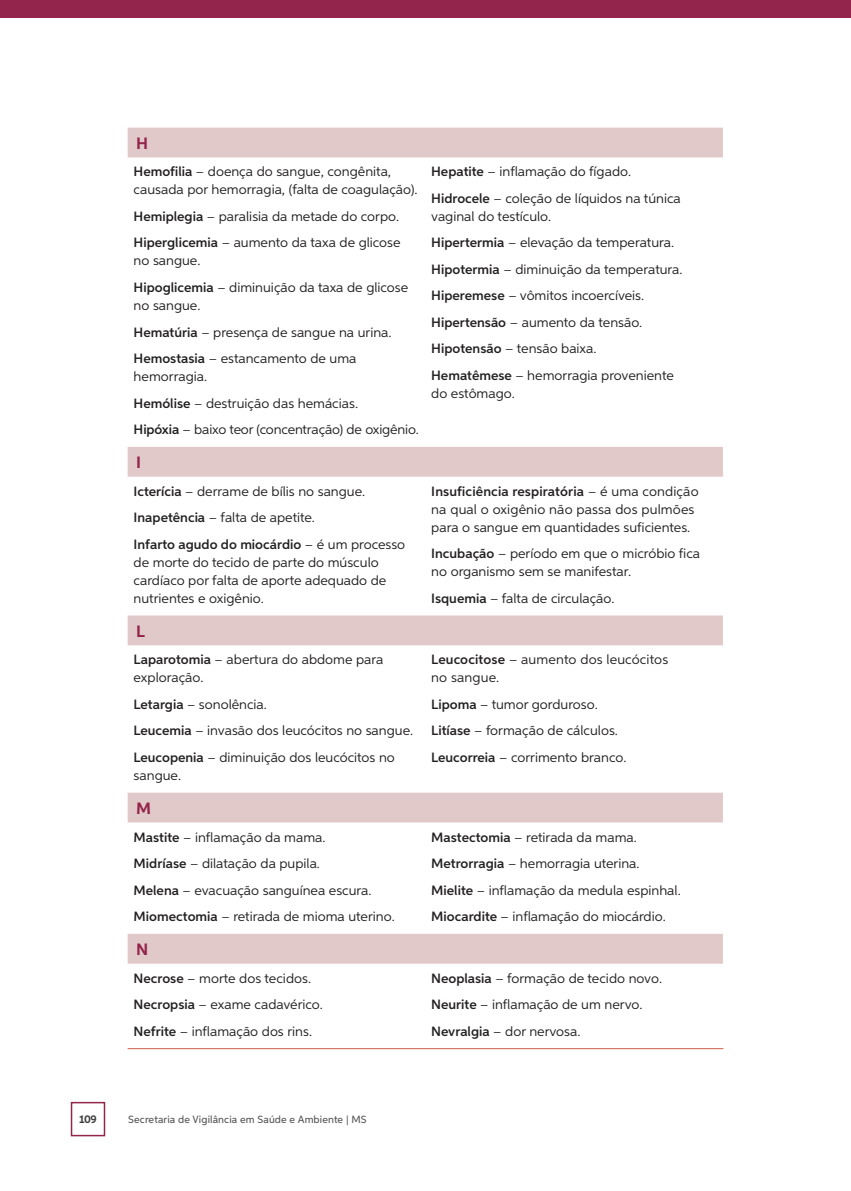
<style>
.page{position:relative;width:851px;height:1191px;background:#fff}
.page>*{position:absolute;margin:0;border:0;box-sizing:border-box;transform-origin:0 0}
.t1{font:700 16.5px "Aspira";color:#93254c}
.t2{font:13.5px/26.5px "Aspira";color:#231f20}
.t3{font:700 11.25px "Aspira";color:#3e3e3f}
.t4{font:500 10.5px "Aspira";letter-spacing:.01em;color:#57585a}
.s1{font-weight:600}
</style>
<div class="page">
<div style="left:71px;top:1101px;width:34px;height:35px;border:2px solid #93254c"></div>
<div style="left:0;top:0;width:850px;height:18px;background:#93254c"></div>
<svg style="left:128px;top:128px;width:594px;height:835px"></svg>
<hr style="left:128px;top:1048px;width:595px;height:1px;background:#cc5d49">
<p class="t1" style="left:136px;top:133px;width:14px">H</p>
<p class="t2" style="left:134px;top:163px;width:285px;line-height:18px"><span class="s1">Hemofilia</span> – doença do sangue, congênita, causada por hemorragia, (falta de coagulação).</p>
<p class="t2" style="left:134px;top:203px;width:268px"><span class="s1">Hemiplegia</span> – paralisia da metade do corpo.<br><span class="s1">Hiperglicemia</span> – aumento da taxa de glicose</p>
<p class="t2" style="left:134px;top:247px;width:276px">no sangue.<br><span class="s1">Hipoglicemia</span> – diminuição da taxa de glicose</p>
<p class="t2" style="left:134px;top:292px;width:259px">no sangue.<br><span class="s1">Hematúria</span> – presença de sangue na urina.<br><span class="s1">Hemostasia</span> – estancamento de uma</p>
<p class="t2" style="left:134px;top:363px;width:287px">hemorragia.<br><span class="s1">Hemólise</span> – destruição das hemácias.<br><span class="s1">Hipóxia</span> – baixo teor (concentração) de oxigênio.</p>
<p class="t1" style="left:136px;top:452px;width:6px">I</p>
<p class="t2" style="left:134px;top:477px;width:273px"><span class="s1">Icterícia</span> – derrame de bílis no sangue.<br><span class="s1">Inapetência</span> – falta de apetite.<br><span class="s1">Infarto agudo do miocárdio</span> – é um processo</p>
<p class="t2" style="left:134px;top:553px;width:254px;line-height:18px">de morte do tecido de parte do músculo cardíaco por falta de aporte adequado de nutrientes e oxigênio.</p>
<p class="t1" style="left:136px;top:621px;width:10px">L</p>
<p class="t2" style="left:134px;top:650px;width:251px;line-height:18px"><span class="s1">Laparotomia</span> – abertura do abdome para exploração.</p>
<p class="t2" style="left:134px;top:690px;width:281px"><span class="s1">Letargia</span> – sonolência.<br><span class="s1">Leucemia</span> – invasão dos leucócitos no sangue.<br><span class="s1">Leucopenia</span> – diminuição dos leucócitos no</p>
<p class="t2" style="left:134px;top:761px;width:49px">sangue.</p>
<p class="t2" style="left:431px;top:158px;width:251px"><span class="s1">Hepatite</span> – inflamação do fígado.<br><span class="s1">Hidrocele</span> – coleção de líquidos na túnica</p>
<p class="t2" style="left:431px;top:203px;width:253px">vaginal do testículo.<br><span class="s1">Hipertermia</span> – elevação da temperatura.<br><span class="s1">Hipotermia</span> – diminuição da temperatura.<br><span class="s1">Hiperemese</span> – vômitos incoercíveis.<br><span class="s1">Hipertensão</span> – aumento da tensão.<br><span class="s1">Hipotensão</span> – tensão baixa.<br><span class="s1">Hematêmese</span> – hemorragia proveniente</p>
<p class="t2" style="left:431px;top:380px;width:85px">do estômago.</p>
<p class="t2" style="left:431px;top:482px;width:269px;line-height:18px"><span class="s1">Insuficiência respiratória</span> – é uma condição na qual o oxigênio não passa dos pulmões para o sangue em quantidades suficientes.</p>
<p class="t2" style="left:431px;top:544px;width:270px;line-height:18px"><span class="s1">Incubação</span> – período em que o micróbio fica no organismo sem se manifestar.</p>
<p class="t2" style="left:431px;top:584px;width:185px"><span class="s1">Isquemia</span> – falta de circulação.</p>
<p class="t2" style="left:431px;top:650px;width:238px;line-height:18px"><span class="s1">Leucocitose</span> – aumento dos leucócitos no sangue.</p>
<p class="t2" style="left:431px;top:690px;width:197px"><span class="s1">Lipoma</span> – tumor gorduroso.<br><span class="s1">Litíase</span> – formação de cálculos.<br><span class="s1">Leucorreia</span> – corrimento branco.</p>
<p class="t1" style="left:136px;top:798px;width:16px">M</p>
<p class="t2" style="left:134px;top:823px;width:262px"><span class="s1">Mastite</span> – inflamação da mama.<br><span class="s1">Midríase</span> – dilatação da pupila.<br><span class="s1">Melena</span> – evacuação sanguínea escura.<br><span class="s1">Miomectomia</span> – retirada de mioma uterino.</p>
<p class="t2" style="left:431px;top:823px;width:251px"><span class="s1">Mastectomia</span> – retirada da mama.<br><span class="s1">Metrorragia</span> – hemorragia uterina.<br><span class="s1">Mielite</span> – inflamação da medula espinhal.<br><span class="s1">Miocardite</span> – inflamação do miocárdio.</p>
<p class="t1" style="left:136px;top:939px;width:14px">N</p>
<p class="t2" style="left:134px;top:964px;width:191px"><span class="s1">Necrose</span> – morte dos tecidos.<br><span class="s1">Necropsia</span> – exame cadavérico.<br><span class="s1">Nefrite</span> – inflamação dos rins.</p>
<p class="t2" style="left:431px;top:964px;width:232px"><span class="s1">Neoplasia</span> – formação de tecido novo.<br><span class="s1">Neurite</span> – inflamação de um nervo.<br><span class="s1">Nevralgia</span> – dor nervosa.</p>
<p class="t3" style="left:79px;top:1112px;width:19px">109</p>
<p class="t4" style="left:128px;top:1113px;width:240px">Secretaria de Vigilância em Saúde e Ambiente | MS</p>
</div>
